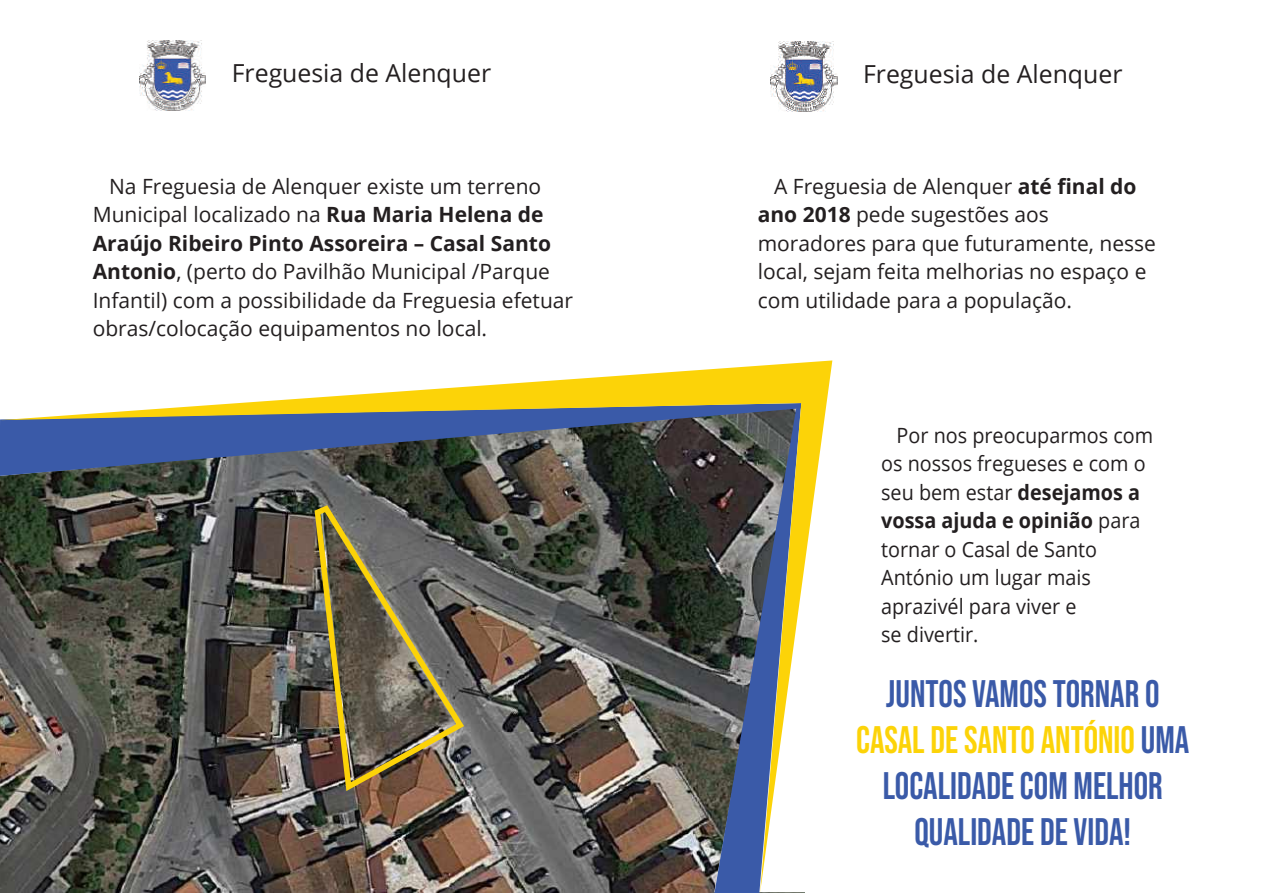
<style>
.page{position:relative;width:1263px;height:893px;background:#fff}
.page>*{position:absolute;margin:0;border:0;box-sizing:border-box;transform-origin:0 0}
.t1{font:38.4px/46px "Bebas Neue";color:#3a5aa8;text-align:center;scale:.94 1}
.t2{font:24.9px "Open Sans";color:#231f20}
.t3{font:21px/28.5px "Open Sans";color:#231f20}
.t4{font:21px/28.5px "Open Sans";color:#231f20;scale:.94 1}
.s1{font-weight:700}
.s2{color:#fcd308}
</style>
<div class="page">
<img style="left:1px;top:360px;width:831px;height:533px">
<img style="left:770px;top:42px;width:67px;height:70px">
<img style="left:139px;top:40px;width:67px;height:70px">
<p class="t2" style="left:232px;top:56px;width:261px">Freguesia de Alenquer</p>
<p class="t2" style="left:863px;top:57px;width:261px">Freguesia de Alenquer</p>
<p class="t3" style="left:93px;top:171px;width:482px;text-indent:16px">Na Freguesia de Alenquer existe um terreno Municipal localizado na <span class="s1">Rua Maria Helena de Araújo Ribeiro Pinto Assoreira – Casal Santo Antonio</span>, (perto do Pavilhão Municipal /Parque Infantil) com a possibilidade da Freguesia efetuar obras/colocação equipamentos no local.</p>
<p class="t3" style="left:758px;top:171px;width:400px;text-indent:16px">A Freguesia de Alenquer <span class="s1">até final do ano 2018</span> pede sugestões aos moradores para que futuramente, nesse local, sejam feita melhorias no espaço e com utilidade para a população.</p>
<p class="t4" style="left:881px;top:420px;width:291px;text-indent:15px">Por nos preocuparmos com os nossos fregueses e com o seu bem estar <span class="s1">desejamos a vossa ajuda e opinião</span> para tornar o Casal de Santo<br>António um lugar mais aprazivél para viver e<br>se divertir.</p>
<h1 class="t1" style="left:856px;top:670px;width:356px">JUNTOS VAMOS TORNAR O<br><span class="s2">CASAL DE SANTO ANTÓNIO</span> UMA<br>LOCALIDADE COM MELHOR<br>QUALIDADE DE VIDA!</h1>
</div>
